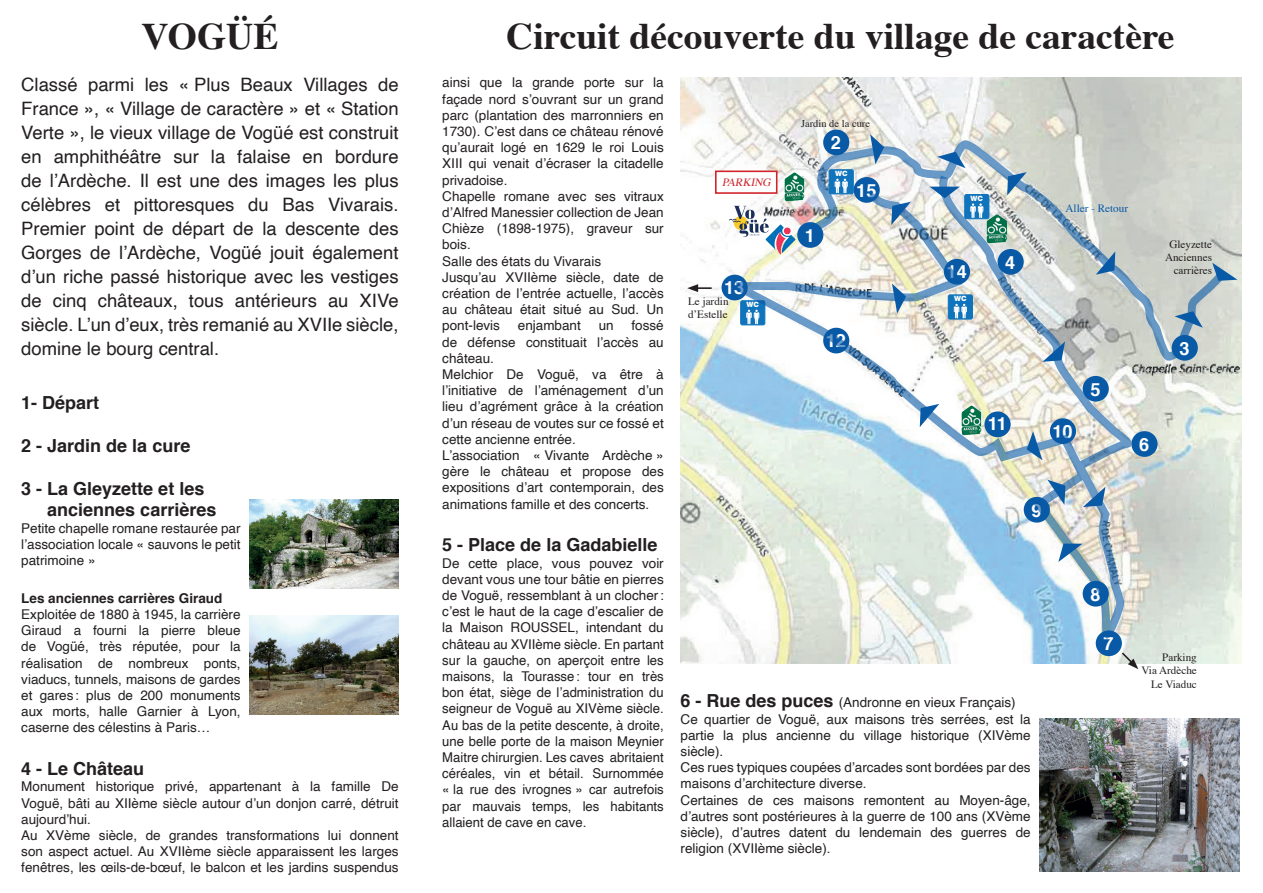
<style>
.page{position:relative;width:1263px;height:893px;background:#fff}
.page>*{position:absolute;margin:0;border:0;box-sizing:border-box;transform-origin:0 0}
.t1{font:700 37.5px "Times";color:#231f20}
.t2{font:18.45px/24px "Helvetica";color:#231f20;text-align:justify}
.t3{font:700 18.15px "Helvetica";color:#fff}
.t4{font:700 18px/21.6px "Helvetica";color:#231f20}
.t5{font:13.5px/16.2px "Helvetica";color:#231f20}
.t6{font:700 13.5px "Helvetica";color:#231f20}
.t7{font:11.1px/13.4px "Times";color:#231f20;text-align:right}
.t8{font:11.1px "Times";color:#0859a6}
.t9{font:italic 11.1px "Times";color:#d1232a}
.t10{font:10.5px "Times";color:#231f20}
.t11{font:900 7.2px "Helvetica Neue";color:#fff}
.s1{font-weight:700;font-size:18px}
</style>
<div class="page">
<img style="left:681px;top:77px;width:561px;height:586px">
<img style="left:249px;top:615px;width:150px;height:100px">
<img style="left:249px;top:499px;width:150px;height:89px">
<img style="left:1039px;top:718px;width:201px;height:154px">
<svg style="left:1120px;top:651px;width:18px;height:18px"></svg>
<div style="left:716px;top:171px;width:61px;height:22px;background:#fff"></div>
<div style="left:715px;top:171px;width:62px;height:23px;border:2px solid #d1232a"></div>
<svg style="left:729px;top:206px;width:4px;height:31px"></svg>
<svg style="left:807px;top:139px;width:418px;height:223px;background:#c9d0cd"></svg>
<div style="left:1131px;top:431px;width:26px;height:26px;background:#0859a6;border-radius:50%"></div>
<div style="left:1172px;top:335px;width:26px;height:26px;background:#0859a6;border-radius:50%"></div>
<div style="left:1096px;top:630px;width:26px;height:26px;background:#0859a6;border-radius:50%"></div>
<div style="left:823px;top:130px;width:26px;height:25px;background:#0859a6;border-radius:50%"></div>
<div style="left:721px;top:275px;width:27px;height:25px;background:#0859a6;border-radius:50%"></div>
<img style="left:782px;top:171px;width:24px;height:3px">
<div style="left:829px;top:170px;width:24px;height:24px;background:#1074bc;border-radius:2px"></div>
<div style="left:829px;top:169px;width:25px;height:25px;border:1px solid #1074bc;border-radius:2px"></div>
<svg style="left:687px;top:284px;width:25px;height:8px"></svg>
<svg style="left:870px;top:134px;width:14px;height:30px"></svg>
<svg style="left:1007px;top:172px;width:20px;height:2px"></svg>
<svg style="left:937px;top:152px;width:28px;height:16px"></svg>
<svg style="left:733px;top:174px;width:399px;height:465px"></svg>
<svg style="left:1174px;top:311px;width:29px;height:17px"></svg>
<svg style="left:1212px;top:263px;width:25px;height:18px"></svg>
<h1 class="t1" style="left:142px;top:1px;width:138px">VOGÜÉ</h1>
<h1 class="t1" style="left:506px;top:1px;width:670px">Circuit découverte du village de caractère</h1>
<p class="t2" style="left:21px;top:73px;width:379px">Classé parmi les « Plus Beaux Villages de France », « Village de caractère » et « Station Verte », le vieux village de Vogüé est construit en amphithéâtre sur la falaise en bordure de l’Ardèche. Il est une des images les plus célèbres et pittoresques du Bas Vivarais.<br>Premier point de départ de la descente des Gorges de l’Ardèche, Vogüé jouit également d’un riche passé historique avec les vestiges de cinq châteaux, tous antérieurs au XIVe siècle. L’un d’eux, très remanié au XVIIe siècle, domine le bourg central.</p>
<h3 class="t4" style="left:21px;top:392px;width:80px">1- Départ</h3>
<h3 class="t4" style="left:21px;top:435px;width:171px">2 - Jardin de la cure</h3>
<h3 class="t4" style="left:47px;top:478px;width:171px;text-indent:-26px">3 - La Gleyzette et les anciennes carrières</h3>
<p class="t5" style="left:21px;top:520px;width:221px;text-align:justify">Petite chapelle romane restaurée par l’association locale « sauvons le petit patrimoine »</p>
<p class="t6" style="left:21px;top:587px;width:203px">Les anciennes carrières Giraud</p>
<p class="t5" style="left:21px;top:606px;width:221px;text-align:justify">Exploitée de 1880 à 1945, la carrière Giraud a fourni la pierre bleue de Vogüé, très réputée, pour la réalisation de nombreux ponts, viaducs, tunnels, maisons de gardes et gares : plus de 200 monuments aux morts, halle Garnier à Lyon, caserne des célestins à Paris…</p>
<h3 class="t4" style="left:21px;top:758px;width:125px">4 - Le Château</h3>
<p class="t5" style="left:21px;top:779px;width:379px">Monument historique privé, appartenant à la famille De Voguë, bâti au XIIème siècle autour d’un donjon carré, détruit aujourd’hui.<br>Au XVème siècle, de grandes transformations lui donnent son aspect actuel. Au XVIIème siècle apparaissent les larges fenêtres, les œils-de-bœuf, le balcon et les jardins suspendus</p>
<p class="t5" style="left:442px;top:75px;width:223px">ainsi que la grande porte sur la façade nord s’ouvrant sur un grand parc (plantation des marronniers en<br>1730). C’est dans ce château rénové qu’aurait logé en 1629 le roi Louis<br>XIII qui venait d’écraser la citadelle privadoise.<br>Chapelle romane avec ses vitraux d’Alfred Manessier collection de Jean<br>Chièze (1898-1975), graveur sur bois.<br>Salle des états du Vivarais<br>Jusqu’au XVIIème siècle, date de création de l’entrée actuelle, l’accès au château était situé au Sud. Un pont-levis</p>
<p class="t5" style="left:442px;top:318px;width:223px;text-indent:189px">fossé de défense constituait l’accès au château.<br>Melchior De Voguë, va être à l’initiative de l’aménagement d’un lieu d’agrément grâce à la création d’un réseau de voutes sur ce fossé et cette ancienne entrée.<br>L’association « Vivante Ardèche » gère le château et propose des expositions d’art contemporain, des animations famille et des concerts.</p>
<h3 class="t4" style="left:442px;top:534px;width:217px">5 - Place de la Gadabielle</h3>
<p class="t5" style="left:442px;top:555px;width:223px;text-align:justify">De cette place, vous pouvez voir devant vous une tour bâtie en pierres de Voguë, ressemblant à un clocher: c’est le haut de la cage d’escalier de la Maison ROUSSEL, intendant du château au XVIIème siècle. En partant sur la gauche, on aperçoit entre les maisons, la Tourasse: tour en très bon état, siège de l’administration du seigneur de Voguë au XIVème siècle.<br>Au bas de la petite descente, à droite, une belle porte de la maison Meynier Maitre chirurgien. Les caves abritaient céréales, vin et bétail. Surnommée « la rue des ivrognes » car autrefois par mauvais temps, les habitants allaient de cave en cave.</p>
<p class="t5" style="left:518px;top:318px;width:65px">enjambant</p>
<p class="t5" style="left:599px;top:318px;width:17px">un</p>
<p class="t10" style="left:801px;top:113px;width:71px">Jardin de la cure</p>
<h3 class="t3" style="left:831px;top:128px;width:12px">2</h3>
<p class="t11" style="left:835px;top:169px;width:14px">WC</p>
<p class="t9" style="left:722px;top:172px;width:54px">PARKING</p>
<h3 class="t3" style="left:856px;top:176px;width:22px">15</h3>
<p class="t11" style="left:971px;top:194px;width:14px">WC</p>
<p class="t8" style="left:1065px;top:198px;width:64px">Aller - Retour</p>
<h3 class="t3" style="left:805px;top:221px;width:12px">1</h3>
<h3 class="t3" style="left:946px;top:257px;width:22px">14</h3>
<h3 class="t3" style="left:1005px;top:248px;width:12px">4</h3>
<p class="t7" style="left:1165px;top:236px;width:49px">Gleyzette<br>Anciennes carrières</p>
<h3 class="t3" style="left:724px;top:273px;width:22px">13</h3>
<p class="t7" style="left:688px;top:294px;width:42px;text-align:left">Le jardin d’Estelle</p>
<p class="t11" style="left:746px;top:300px;width:14px">WC</p>
<p class="t11" style="left:954px;top:295px;width:14px">WC</p>
<h3 class="t3" style="left:826px;top:326px;width:22px">12</h3>
<h3 class="t3" style="left:1179px;top:334px;width:12px">3</h3>
<h3 class="t3" style="left:1090px;top:375px;width:12px">5</h3>
<h3 class="t3" style="left:988px;top:409px;width:21px">11</h3>
<h3 class="t3" style="left:1052px;top:417px;width:22px">10</h3>
<h3 class="t3" style="left:1139px;top:430px;width:12px">6</h3>
<h3 class="t3" style="left:1031px;top:495px;width:12px">9</h3>
<p class="t5" style="left:681px;top:695px;width:352px"><span class="s1">6 - Rue des puces</span> (Andronne en vieux Français)<br>Ce quartier de Voguë, aux maisons très serrées, est la partie la plus ancienne du village historique (XIVème siècle).<br>Ces rues typiques coupées d’arcades sont bordées par des maisons d’architecture diverse.<br>Certaines de ces maisons remontent au Moyen-âge, d’autres sont postérieures à la guerre de 100 ans (XVème siècle), d’autres datent du lendemain des guerres de religion (XVIIème siècle).</p>
<h3 class="t3" style="left:1090px;top:579px;width:12px">8</h3>
<h3 class="t3" style="left:1103px;top:629px;width:12px">7</h3>
<p class="t7" style="left:1141px;top:650px;width:57px">Parking<br>Via Ardèche<br>Le Viaduc</p>
</div>
